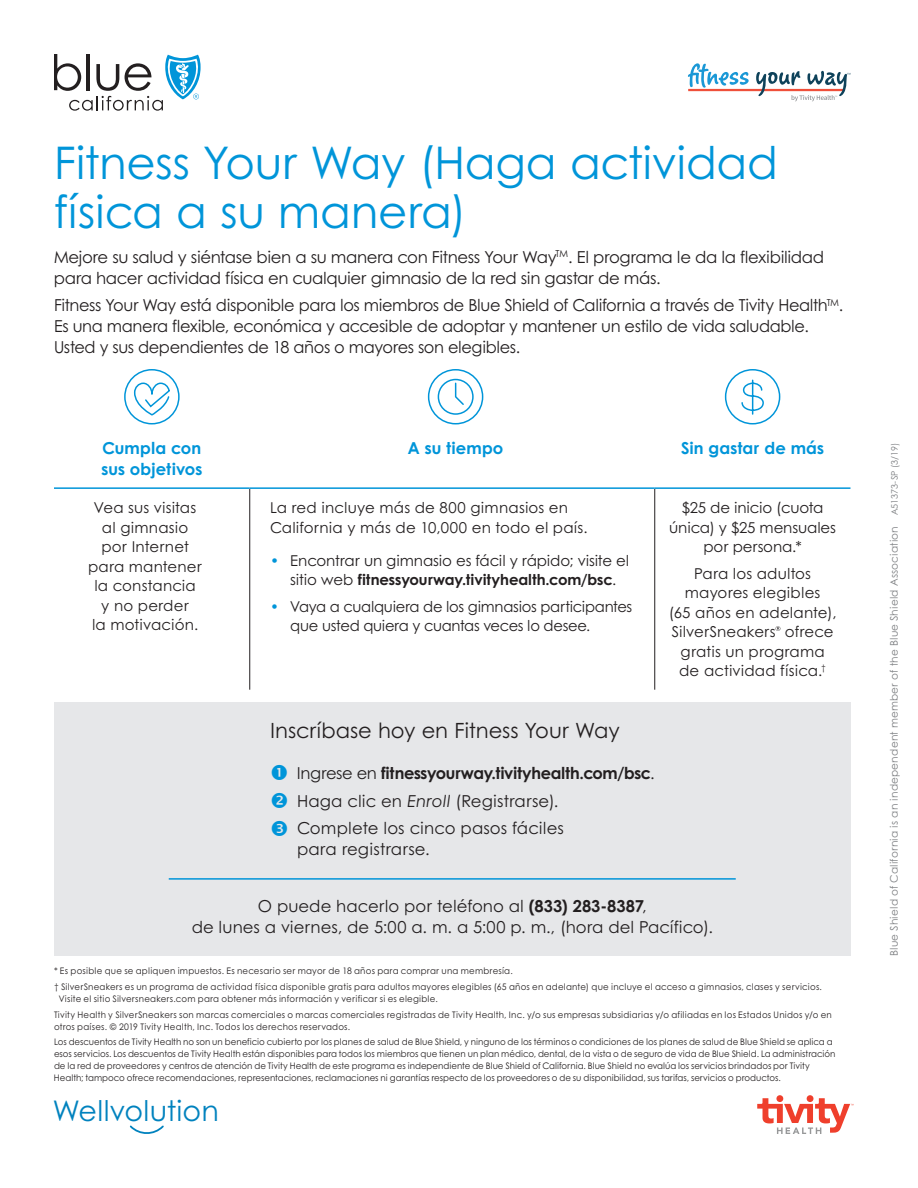
<style>
.page{position:relative;width:918px;height:1188px;background:#fff}
.page>*{position:absolute;margin:0;border:0;box-sizing:border-box;transform-origin:0 0}
.t1{font:45px/49.5px "Century Gothic B";letter-spacing:-.01em;color:#0095d9}
.t2{font:28.5px "Century Gothic B";color:#0082be}
.t3{font:21px "Century Gothic B";color:#231f20}
.t4{font:16.5px/21px "Century Gothic B";letter-spacing:-.02em;color:#231f20}
.t5{font:16.5px/21px "Century Gothic B";letter-spacing:.005em;color:#231f20;text-align:center}
.t6{font:16.5px/27.8px "Century Gothic B";letter-spacing:.01em;color:#231f20}
.t7{font:700 16.5px/21px "Century Gothic B";letter-spacing:.005em;color:#0095d9}
.t8{font:15px/19.5px "Century Gothic B";letter-spacing:.005em;color:#231f20;text-align:center}
.t9{font:15px/19.5px "Century Gothic B";letter-spacing:-.02em;color:#231f20}
.t10{font:10.5px "Century Gothic B";letter-spacing:.02em;color:#7e8083}
.t11{font:9px/12px "Century Gothic B";letter-spacing:.005em;color:#231f20;scale:.96 1}
.t12{font:9px/15.6px "Century Gothic B";letter-spacing:.025em;color:#231f20;scale:.96 1}
.s1{color:#0095d9}
.s2{font-weight:700}
.s3{font-style:italic}
.s4{font-size:9px}
</style>
<div class="page">
<hr style="left:54px;top:487px;width:196px;height:2px;background:#0095d9">
<hr style="left:250px;top:487px;width:405px;height:2px;background:#0095d9">
<hr style="left:655px;top:487px;width:195px;height:2px;background:#0095d9">
<hr style="left:249px;top:489px;width:1px;height:201px;background:#231f20">
<hr style="left:654px;top:489px;width:1px;height:201px;background:#231f20">
<div style="left:124px;top:369px;width:56px;height:55px;border:2px solid #0095d9;border-radius:50%"></div>
<svg style="left:133px;top:382px;width:38px;height:34px"></svg>
<div style="left:428px;top:369px;width:55px;height:55px;border:2px solid #0095d9;border-radius:50%"></div>
<svg style="left:437px;top:378px;width:37px;height:38px"></svg>
<div style="left:725px;top:369px;width:55px;height:55px;border:2px solid #0095d9;border-radius:50%"></div>
<svg style="left:741px;top:379px;width:23px;height:36px"></svg>
<svg style="left:776px;top:626px;width:4px;height:5px"></svg>
<svg style="left:54px;top:54px;width:147px;height:57px"></svg>
<svg style="left:688px;top:63px;width:162px;height:38px"></svg>
<svg style="left:757px;top:1095px;width:96px;height:39px"></svg>
<div style="left:54px;top:702px;width:796px;height:177px;background:#e6e7e9"></div>
<div style="left:54px;top:875px;width:796px;height:81px;background:#e6e7e9"></div>
<hr style="left:169px;top:878px;width:567px;height:2px;background:#0095d9">
<svg style="left:129px;top:1125px;width:35px;height:9px"></svg>
<h1 class="t1" style="left:54px;top:137px;width:725px">Fitness Your Way (Haga actividad física a su manera)</h1>
<h3 class="t4" style="left:54px;top:246px;width:772px">Mejore su salud y siéntase bien a su manera con Fitness Your Way<sup>TM</sup>. El programa le da la flexibilidad para hacer actividad física en cualquier gimnasio de la red sin gastar de más.</h3>
<p class="t4" style="left:54px;top:295px;width:791px">Fitness Your Way está disponible para los miembros de Blue Shield of California a través de Tivity Health<sup>TM</sup>.<br>Es una manera flexible, económica y accesible de adoptar y mantener un estilo de vida saludable.<br>Usted y sus dependientes de 18 años o mayores son elegibles.</p>
<h3 class="t7" style="left:102px;top:437px;width:102px">Cumpla con sus objetivos</h3>
<h3 class="t7" style="left:408px;top:437px;width:97px">A su tiempo</h3>
<h3 class="t7" style="left:681px;top:437px;width:144px">Sin gastar de más</h3>
<h3 class="t8" style="left:88px;top:498px;width:116px">Vea sus visitas al gimnasio por Internet para mantener la constancia<br>y no perder<br>la motivación.</h3>
<h3 class="t8" style="left:270px;top:498px;width:319px;text-align:left">La red incluye más de 800 gimnasios en<br>California y más de 10,000 en todo el país.</h3>
<h3 class="t8" style="left:669px;top:498px;width:168px">$25 de inicio (cuota única) y $25 mensuales por persona.*</h3>
<h3 class="t8" style="left:669px;top:563px;width:169px">Para los adultos mayores elegibles<br>(65 años en adelante),<br>SilverSneakers ofrece gratis un programa de actividad física.<sup>†</sup></h3>
<h3 class="t8" style="left:270px;top:551px;width:361px"><span class="s1">•</span> Encontrar un gimnasio es fácil y rápido; visite el sitio web <span class="s2">fitnessyourway.tivityhealth.com/bsc</span>.</h3>
<h3 class="t9" style="left:290px;top:596px;width:344px;text-indent:-20px"><span class="s1">•</span> Vaya a cualquiera de los gimnasios participantes que usted quiera y cuantas veces lo desee.</h3>
<h3 class="t3" style="left:270px;top:717px;width:351px">Inscríbase hoy en Fitness Your Way</h3>
<h3 class="t6" style="left:297px;top:759px;width:359px">Ingrese en <span class="s2">fitnessyourway.tivityhealth.com/bsc</span>.<br>Haga clic en <span class="s3">Enroll</span> (Registrarse).<br>Complete los cinco pasos fáciles</h3>
<h3 class="t5" style="left:297px;top:839px;width:134px">para registrarse.</h3>
<h3 class="t5" style="left:192px;top:895px;width:523px">O puede hacerlo por teléfono al <span class="s2">(833) 283-8387</span>,<br>de lunes a viernes, de 5:00 a. m. a 5:00 p. m., (hora del Pacífico).</h3>
<p class="t12" style="left:54px;top:963px;width:801px">* Es posible que se apliquen impuestos. Es necesario ser mayor de 18 años para comprar una membresía.<br>† SilverSneakers es un programa de actividad física disponible gratis para adultos mayores elegibles (65 años en adelante) que incluye el acceso a gimnasios, clases y servicios.</p>
<p class="t12" style="left:54px;top:991px;width:812px;text-indent:5px">Visite el sitio Silversneakers.com para obtener más información y verificar si es elegible.<br>Tivity Health y SilverSneakers son marcas comerciales o marcas comerciales registradas de Tivity Health, Inc. y/o sus empresas subsidiarias y/o afiliadas en los Estados Unidos y/o en</p>
<p class="t11" style="left:54px;top:1019px;width:813px;line-height:15.6px">otros países. © 2019 Tivity Health, Inc. Todos los derechos reservados.<br>Los descuentos de Tivity Health no son un beneficio cubierto por los planes de salud de Blue Shield, y ninguno de los términos o condiciones de los planes de salud de Blue Shield se aplica a</p>
<p class="t11" style="left:54px;top:1048px;width:816px">esos servicios. Los descuentos de Tivity Health están disponibles para todos los miembros que tienen un plan médico, dental, de la vista o de seguro de vida de Blue Shield. La administración de la red de proveedores y centros de atención de Tivity Health de este programa es independiente de Blue Shield of California. Blue Shield no evalúa los servicios brindados por Tivity<br>Health; tampoco ofrece recomendaciones, representaciones, reclamaciones ni garantías respecto de los proveedores o de su disponibilidad, sus tarifas, servicios o productos.</p>
<h2 class="t2" style="left:53px;top:1094px;width:167px">Wellvolution</h2>
<p class="t10" style="left:888px;top:956px;width:514px;rotate:-90deg">Blue Shield of California is an independent member of the Blue Shield Association <span class="s4">A51373-SP (3/19)</span></p>
</div>
